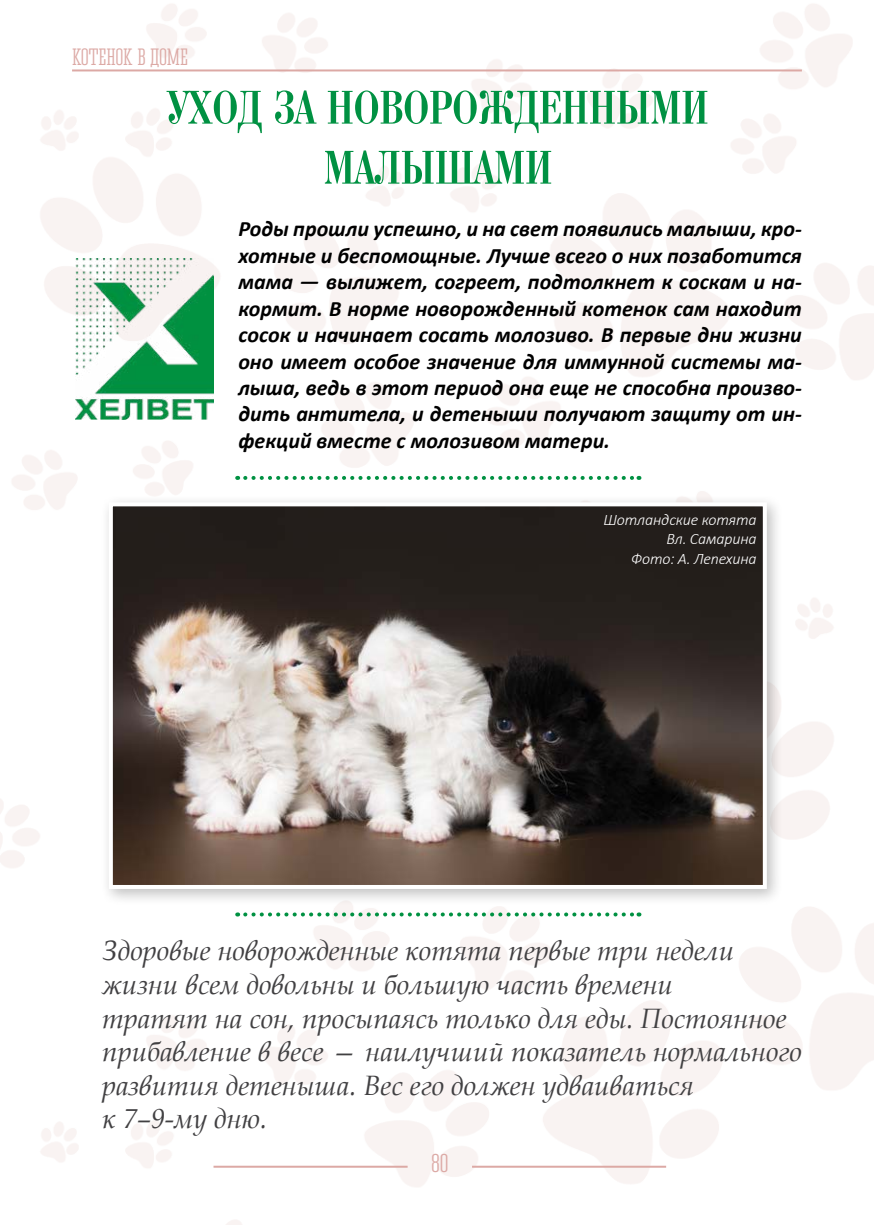
<style>
.page{position:relative;width:874px;height:1225px;background:#fff}
.page>*{position:absolute;margin:0;border:0;box-sizing:border-box;transform-origin:0 0}
.t1{font:50px/60px "Bodoni Cond C";color:#009142;text-align:center}
.t2{font:italic 28px/33.6px "Book Antiqua";color:#414042}
.t3{font:24px "Corki";color:#dca9a5}
.t4{font:italic 700 22px/26.4px "Calibri";color:#000;text-align:justify}
.t5{font:22px "Corki";color:#dca9a5}
.t6{font:italic 300 16px/19.2px "Calibri";letter-spacing:-.01em;color:#fff;text-align:right}
</style>
<div class="page">
<img style="left:0;top:4px;width:873px;height:1220px">
<hr style="left:72px;top:69px;width:729px;height:2px;background:#dca9a5">
<hr style="left:213px;top:1165px;width:194px;height:2px;background:#dca9a5">
<hr style="left:472px;top:1165px;width:193px;height:2px;background:#dca9a5">
<img style="left:75px;top:258px;width:138px;height:162px">
<svg style="left:245px;top:912px;width:394px;height:4px"></svg>
<svg style="left:245px;top:476px;width:394px;height:4px"></svg>
<div style="left:100px;top:493px;width:682px;height:412px;background:#000;opacity:.25"></div>
<img style="left:114px;top:507px;width:647px;height:377px">
<div style="left:109px;top:502px;width:657px;height:387px;border:4px solid #fff"></div>
<p class="t5" style="left:72px;top:44px;width:117px">Котенок в доме</p>
<h1 class="t1" style="left:167px;top:79px;width:542px">УХОД ЗА НОВОРОЖДЕННЫМИ<br>МАЛЫШАМИ</h1>
<p class="t4" style="left:238px;top:216px;width:564px">Роды прошли успешно, и на свет появились малыши, кро&shy;хотные и беспомощные. Лучше всего о них позаботится мама — вылижет, согреет, подтолкнет к соскам и на&shy;кормит. В норме новорожденный котенок сам находит сосок и начинает сосать молозиво. В первые дни жизни оно имеет особое значение для иммунной системы ма&shy;лыша, ведь в этот период она еще не способна произво&shy;дить антитела, и детеныши получают защиту от ин&shy;фекций вместе с молозивом матери.</p>
<p class="t6" style="left:603px;top:510px;width:155px">Шотландские котята<br>Вл. Самарина<br>Фото: А. Лепехина</p>
<p class="t2" style="left:102px;top:933px;width:701px">Здоровые новорожденные котята первые три недели жизни всем довольны и большую часть времени<br>тратят на сон, просыпаясь только для еды. Постоянное прибавление в весе — наилучший показатель нормального развития детеныша. Вес его должен удваиваться<br>к 7–9-му дню.</p>
<p class="t3" style="left:431px;top:1150px;width:19px">80</p>
</div>
